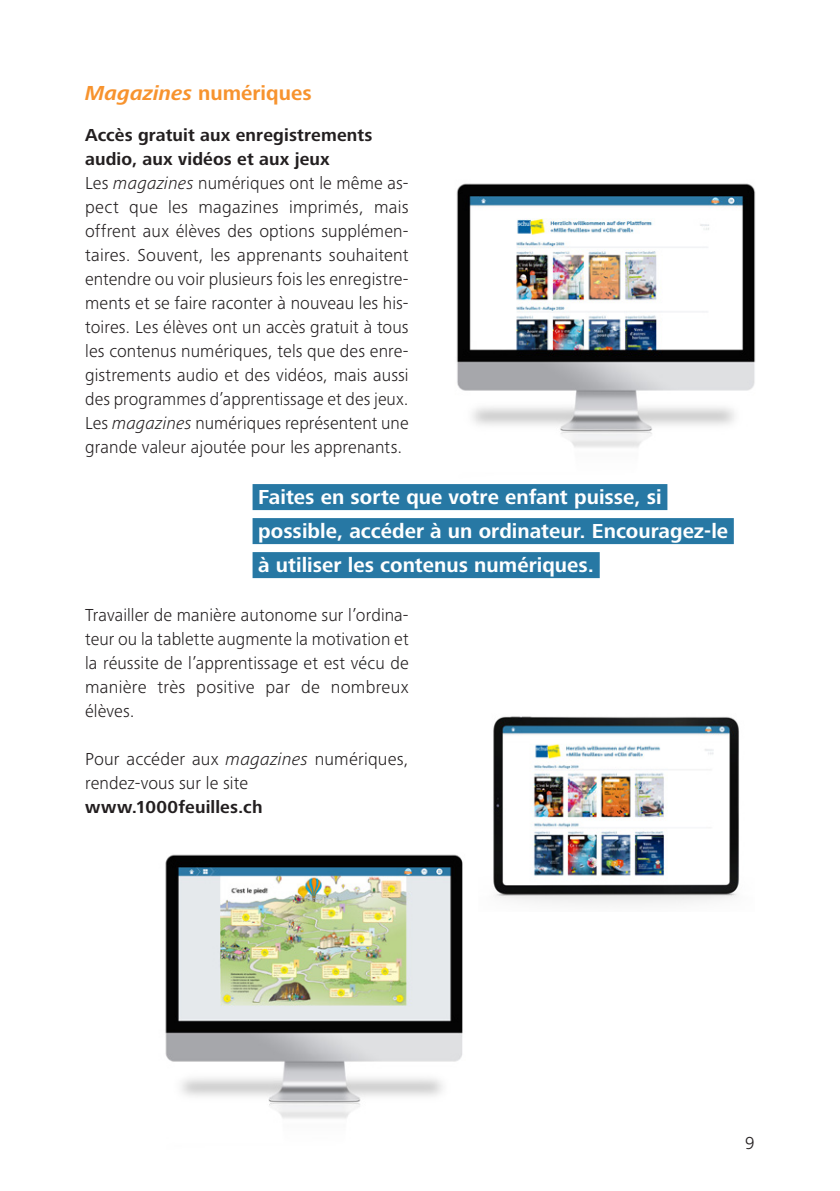
<style>
.page{position:relative;width:840px;height:1191px;background:#fff}
.page>*{position:absolute;margin:0;border:0;box-sizing:border-box;transform-origin:0 0}
.t1{font:700 21px/34px "Frutiger Next Pro";color:#fff}
.t2{font:700 21px "Frutiger Next Pro";color:#f7932e}
.t3{font:300 18px/24px "Frutiger Next Pro";letter-spacing:.01em;color:#231f20}
.t4{font:700 18px "Frutiger Next Pro";letter-spacing:.01em;color:#231f20}
.s1{font-style:italic}
.s2{font-weight:700}
</style>
<div class="page">
<img style="left:165px;top:854px;width:298px;height:265px">
<img style="left:456px;top:183px;width:300px;height:303px">
<img style="left:493px;top:716px;width:246px;height:188px">
<div style="left:252px;top:484px;width:415px;height:26px;background:#2778a4"></div>
<div style="left:252px;top:518px;width:481px;height:26px;background:#2778a4"></div>
<div style="left:252px;top:552px;width:347px;height:26px;background:#2778a4"></div>
<p class="t2" style="left:85px;top:81px;width:228px"><span class="s1">Magazines</span> numériques</p>
<p class="t3" style="left:85px;top:123px;width:325px"><span class="s2">Accès gratuit aux enregistrements audio, aux vidéos et aux jeux<br></span>Les <span class="s1">magazines</span> numériques ont le même as&shy;pect que les magazines imprimés, mais offrent aux élèves des options supplémen&shy;taires. Souvent, les apprenants souhaitent entendre ou voir plusieurs fois les enregistre&shy;ments et se faire raconter à nouveau les his&shy;toires. Les élèves ont un accès gratuit à tous les contenus numériques, tels que des enre&shy;gistrements audio et des vidéos, mais aussi des programmes d’apprentissage et des jeux.<br>Les <span class="s1">magazines</span> numériques représentent une grande valeur ajoutée pour les apprenants.</p>
<p class="t1" style="left:258px;top:480px;width:471px">Faites en sorte que votre enfant puisse, si possible, accéder à un ordinateur. Encouragez-le à utiliser les contenus numériques.</p>
<p class="t3" style="left:85px;top:603px;width:325px;text-align:justify">Travailler de manière autonome sur l’ordina&shy;teur ou la tablette augmente la motivation et la réussite de l’apprentissage et est vécu de manière très positive par de nombreux élèves.</p>
<p class="t3" style="left:85px;top:747px;width:325px">Pour accéder aux <span class="s1">magazines</span> numériques, rendez-vous sur le site</p>
<p class="t4" style="left:85px;top:797px;width:179px">www.1000feuilles.ch</p>
<p class="t3" style="left:744px;top:1131px;width:11px">9</p>
</div>
